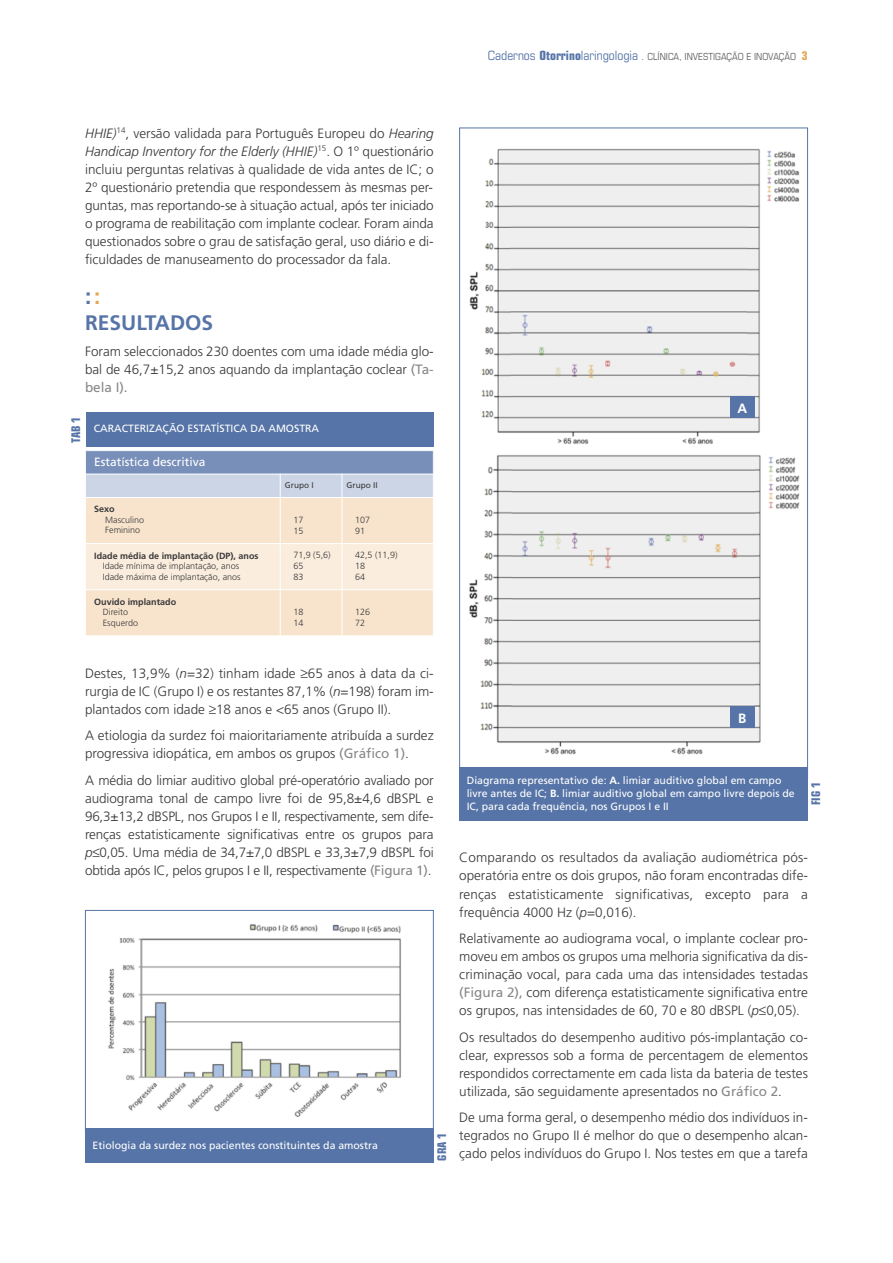
<style>
.page{position:relative;width:893px;height:1263px;background:#fff}
.page>*{position:absolute;margin:0;border:0;box-sizing:border-box;transform-origin:0 0}
.t1{font:700 22.5px "Frutiger";color:#5674a7}
.t2{font:700 21px "Frutiger";color:#5674a7}
.t3{font:300 13.5px/18px "Frutiger";color:#393839;text-align:justify}
.t4{font:700 13.5px "Frutiger";color:#fff}
.t5{font:12px "Frutiger";color:#fff}
.t6{font:700 condensed 12px "Eurostile";color:#5674a7}
.t7{font:10.5px/12.6px "Frutiger";color:#fff}
.t8{font:condensed 9.75px "Eurostile";color:#606060}
.t9{font:300 9px/10.8px "Frutiger";color:#393839}
.t10{font:700 9px "Frutiger";color:#393839}
.t11{font:8.25px "Frutiger";color:#393839}
.s1{font-size:12.75px;color:#5674a7}
.s2{font-weight:700;font-size:12.75px;color:#5674a7}
.s3{font-size:11.25px;color:#5674a7}
.s4{font-weight:700;font-size:12px;color:#e6a756}
.s5{font-style:italic}
.s6{color:#e6a756}
.s7{font-weight:400;color:#888}
.s8{font-weight:700}
</style>
<div class="page">
<img style="left:108px;top:924px;width:293px;height:193px">
<div style="left:85px;top:910px;width:349px;height:222px;border:1px solid #5674a7"></div>
<div style="left:85px;top:1129px;width:349px;height:34px;background:#5674a7"></div>
<img style="left:469px;top:148px;width:331px;height:607px">
<div style="left:459px;top:767px;width:349px;height:54px;background:#5674a7"></div>
<div style="left:85px;top:450px;width:348px;height:24px;background:#788fb9"></div>
<div style="left:85px;top:474px;width:195px;height:23px;background:#ccd5e5"></div>
<div style="left:280px;top:474px;width:62px;height:23px;background:#ccd5e5"></div>
<div style="left:342px;top:474px;width:92px;height:23px;background:#ccd5e5"></div>
<div style="left:85px;top:497px;width:195px;height:47px;background:#f8e4cd"></div>
<div style="left:280px;top:497px;width:62px;height:47px;background:#f8e4cd"></div>
<div style="left:342px;top:497px;width:92px;height:47px;background:#f8e4cd"></div>
<div style="left:85px;top:544px;width:195px;height:46px;background:#faeddd"></div>
<div style="left:280px;top:544px;width:62px;height:46px;background:#faeddd"></div>
<div style="left:342px;top:544px;width:92px;height:46px;background:#faeddd"></div>
<div style="left:85px;top:590px;width:195px;height:46px;background:#f8e4cd"></div>
<div style="left:280px;top:590px;width:62px;height:46px;background:#f8e4cd"></div>
<div style="left:342px;top:590px;width:92px;height:46px;background:#f8e4cd"></div>
<hr style="left:85px;top:450px;width:1px;height:186px;background:#fff">
<hr style="left:280px;top:474px;width:1px;height:162px;background:#fff">
<hr style="left:342px;top:474px;width:1px;height:162px;background:#fff">
<hr style="left:433px;top:450px;width:1px;height:186px;background:#fff">
<hr style="left:85px;top:450px;width:349px;height:1px;background:#fff">
<hr style="left:85px;top:474px;width:349px;height:1px;background:#fff">
<hr style="left:85px;top:497px;width:349px;height:1px;background:#fff">
<hr style="left:85px;top:543px;width:349px;height:1px;background:#fff">
<hr style="left:85px;top:589px;width:349px;height:1px;background:#fff">
<hr style="left:85px;top:635px;width:349px;height:1px;background:#fff">
<div style="left:86px;top:412px;width:348px;height:35px;background:#5674a7"></div>
<div style="left:730px;top:397px;width:25px;height:21px;background:#5674a7"></div>
<div style="left:730px;top:707px;width:25px;height:21px;background:#5674a7"></div>
<p class="t8" style="left:488px;top:53px;width:322px"><span class="s1">Cadernos</span> <span class="s2">Otorrino</span><span class="s1">laringologia</span> <span class="s3">.</span> CLÍNICA, INVESTIGAÇÃO E INOVAÇÃO <span class="s4">3</span></p>
<p class="t3" style="left:85px;top:125px;width:350px"><span class="s5">HHIE)</span><sup>14</sup>, versão validada para Português Europeu do <span class="s5">Hearing Handicap Inventory for the Elderly (HHIE)</span><sup>15</sup>. O 1º questionário incluiu perguntas relativas à qualidade de vida antes de IC; o 2º questionário pretendia que respondessem às mesmas per&shy;guntas, mas reportando-se à situação actual, após ter iniciado o programa de reabilitação com implante coclear. Foram ainda questionados sobre o grau de satisfação geral, uso diário e di&shy;ficuldades de manuseamento do processador da fala.</p>
<h1 class="t1" style="left:85px;top:287px;width:17px">:<span class="s6">:</span></h1>
<h2 class="t2" style="left:85px;top:314px;width:130px">RESULTADOS</h2>
<p class="t3" style="left:85px;top:343px;width:350px">Foram seleccionados 230 doentes com uma idade média glo&shy;bal de 46,7±15,2 anos aquando da implantação coclear <span class="s7">(Ta&shy;bela I).</span></p>
<p class="t6" style="left:71px;top:442px;width:27px;rotate:-90deg">TAB 1</p>
<p class="t7" style="left:94px;top:423px;width:227px">CARACTERIZAÇÃO ESTATÍSTICA DA AMOSTRA</p>
<p class="t5" style="left:94px;top:457px;width:113px">Estatística descritiva</p>
<p class="t11" style="left:285px;top:482px;width:30px">Grupo I</p>
<p class="t11" style="left:347px;top:482px;width:33px">Grupo II</p>
<p class="t10" style="left:94px;top:506px;width:22px">Sexo</p>
<p class="t9" style="left:105px;top:515px;width:40px">Masculino<br>Feminino</p>
<p class="t9" style="left:293px;top:515px;width:11px">17<br>15</p>
<p class="t9" style="left:355px;top:515px;width:16px">107<br>91</p>
<p class="t10" style="left:94px;top:552px;width:166px">Idade média de implantação (DP), anos</p>
<p class="t9" style="left:103px;top:561px;width:139px">Idade mínima de implantação, anos<br>Idade máxima de implantação, anos</p>
<p class="t9" style="left:293px;top:550px;width:39px">71,9 (5,6)<br>65<br>83</p>
<p class="t9" style="left:355px;top:550px;width:44px">42,5 (11,9)<br>18<br>64</p>
<p class="t10" style="left:94px;top:598px;width:83px">Ouvido implantado</p>
<p class="t9" style="left:103px;top:607px;width:37px">Direito<br>Esquerdo</p>
<p class="t9" style="left:293px;top:607px;width:11px">18<br>14</p>
<p class="t9" style="left:355px;top:607px;width:16px">126<br>72</p>
<p class="t4" style="left:737px;top:402px;width:11px">A</p>
<p class="t3" style="left:85px;top:665px;width:350px">Destes, 13,9% (<span class="s5">n</span>=32) tinham idade ≥65 anos à data da ci&shy;rurgia de IC (Grupo I) e os restantes 87,1% (<span class="s5">n</span>=198) foram im&shy;plantados com idade ≥18 anos e &lt;65 anos (Grupo II).</p>
<p class="t3" style="left:85px;top:728px;width:350px">A etiologia da surdez foi maioritariamente atribuída a surdez progressiva idiopática, em ambos os grupos <span class="s7">(Gráfico 1)</span>.</p>
<p class="t3" style="left:85px;top:772px;width:350px">A média do limiar auditivo global pré-operatório avaliado por audiograma tonal de campo livre foi de 95,8±4,6 dBSPL e 96,3±13,2 dBSPL, nos Grupos I e II, respectivamente, sem dife&shy;renças estatisticamente significativas entre os grupos para <span class="s5">p</span>≤0,05. Uma média de 34,7±7,0 dBSPL e 33,3±7,9 dBSPL foi obtida após IC, pelos grupos I e II, respectivamente <span class="s7">(Figura 1)</span>.</p>
<p class="t7" style="left:93px;top:1139px;width:287px">Etiologia da surdez nos pacientes constituintes da amostra</p>
<p class="t6" style="left:437px;top:1160px;width:29px;rotate:-90deg">GRA 1</p>
<p class="t4" style="left:738px;top:712px;width:10px">B</p>
<p class="t7" style="left:467px;top:775px;width:329px">Diagrama representativo de: <span class="s8">A.</span> limiar auditivo global em campo livre antes de IC; <span class="s8">B.</span> limiar auditivo global em campo livre depois de<br>IC, para cada frequência, nos Grupos I e II</p>
<p class="t6" style="left:811px;top:805px;width:25px;rotate:-90deg">FIG 1</p>
<p class="t3" style="left:459px;top:850px;width:350px">Comparando os resultados da avaliação audiométrica pós&shy;operatória entre os dois grupos, não foram encontradas dife&shy;renças estatisticamente significativas, excepto para a frequência 4000 Hz (<span class="s5">p</span>=0,016).</p>
<p class="t3" style="left:459px;top:930px;width:350px">Relativamente ao audiograma vocal, o implante coclear pro&shy;moveu em ambos os grupos uma melhoria significativa da dis&shy;criminação vocal, para cada uma das intensidades testadas <span class="s7">(Figura 2),</span> com diferença estatisticamente significativa entre os grupos, nas intensidades de 60, 70 e 80 dBSPL (<span class="s5">p</span>≤0,05).</p>
<p class="t3" style="left:459px;top:1029px;width:350px">Os resultados do desempenho auditivo pós-implantação co&shy;clear, expressos sob a forma de percentagem de elementos respondidos correctamente em cada lista da bateria de testes utilizada, são seguidamente apresentados no <span class="s7">Gráfico 2</span>.</p>
<p class="t3" style="left:459px;top:1109px;width:350px">De uma forma geral, o desempenho médio dos indivíduos in&shy;tegrados no Grupo II é melhor do que o desempenho alcan&shy;çado pelos indivíduos do Grupo I. Nos testes em que a tarefa</p>
</div>
